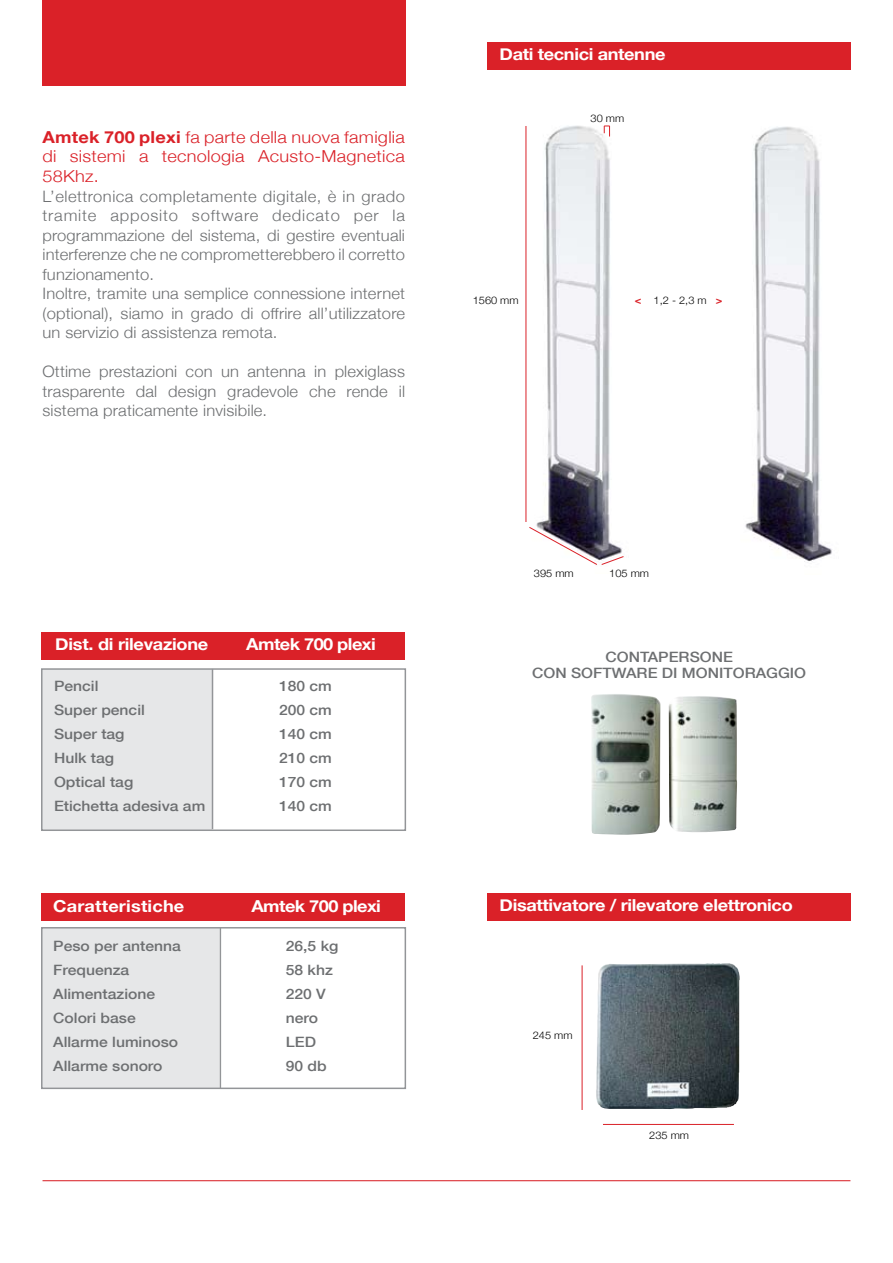
<style>
.page{position:relative;width:893px;height:1263px;background:#fff}
.page>*{position:absolute;margin:0;border:0;box-sizing:border-box;transform-origin:0 0}
.t1{font:700 16.5px "Helvetica Neue";letter-spacing:-.02em;color:#fff;scale:1.1 1}
.t2{font:300 16.5px/19.8px "Helvetica Neue";letter-spacing:.015em;color:#da2128;text-align:justify;scale:1.1 1}
.t3{font:700 16.5px "Helvetica Neue";letter-spacing:.01em;color:#fff;scale:1.1 1}
.t4{font:300 15.75px/19.5px "Helvetica Neue";letter-spacing:.01em;color:#6d6f71;scale:1.05 1}
.t5{font:500 14.25px "Helvetica Neue";color:#6d6f71;scale:1.1 1}
.t6{font:300 10.5px "Helvetica Neue";color:#000;scale:1.05 1}
.s1{font-weight:700}
.s2{font-weight:700;color:#da2128}
</style>
<div class="page">
<div style="left:41px;top:927px;width:178px;height:162px;background:#e6e7e8"></div>
<div style="left:41px;top:927px;width:365px;height:162px;border:2px solid #939598"></div>
<hr style="left:220px;top:928px;width:1px;height:161px;background:#939598">
<div style="left:41px;top:669px;width:170px;height:161px;background:#e6e7e8"></div>
<div style="left:41px;top:668px;width:365px;height:163px;border:2px solid #939598"></div>
<hr style="left:212px;top:669px;width:1px;height:160px;background:#939598">
<img style="left:536px;top:125px;width:75px;height:401px">
<div style="left:41px;top:632px;width:364px;height:28px;background:#da2128"></div>
<div style="left:43px;top:0;width:363px;height:85px;background:#da2128"></div>
<hr style="left:43px;top:1180px;width:807px;height:1px;background:#d71920">
<div style="left:41px;top:893px;width:364px;height:27px;background:#da2128"></div>
<hr style="left:526px;top:126px;width:1px;height:396px;background:#da2128">
<div style="left:487px;top:43px;width:363px;height:27px;background:#da2128"></div>
<svg style="left:529px;top:526px;width:95px;height:39px"></svg>
<div style="left:487px;top:893px;width:363px;height:27px;background:#da2128"></div>
<img style="left:591px;top:694px;width:146px;height:141px">
<img style="left:596px;top:963px;width:144px;height:146px">
<hr style="left:582px;top:965px;width:1px;height:145px;background:#da2128">
<hr style="left:603px;top:1124px;width:131px;height:1px;background:#da2128">
<svg style="left:604px;top:126px;width:6px;height:10px"></svg>
<img style="left:745px;top:126px;width:87px;height:437px">
<p class="t2" style="left:43px;top:126px;width:331px"><span class="s1">Amtek 700 plexi</span> fa parte della nuova famiglia di sistemi a tecnologia Acusto-Magnetica 58Khz.</p>
<p class="t4" style="left:43px;top:186px;width:347px">L’elettronica completamente digitale, è in grado tramite apposito software dedicato per la programmazione del sistema, di gestire eventuali interferenze che ne comprometterebbero il corretto funzionamento.<br>Inoltre, tramite una semplice connessione internet (optional), siamo in grado di offrire all’utilizzatore un servizio di assistenza remota.</p>
<p class="t4" style="left:43px;top:361px;width:347px;text-align:justify">Ottime prestazioni con un antenna in plexiglass trasparente dal design gradevole che rende il sistema praticamente invisibile.</p>
<p class="t1" style="left:55px;top:634px;width:141px">Dist. di rilevazione</p>
<p class="t1" style="left:246px;top:634px;width:119px">Amtek 700 plexi</p>
<p class="t5" style="left:54px;top:677px;width:42px">Pencil</p>
<p class="t5" style="left:279px;top:677px;width:50px">180 cm</p>
<p class="t5" style="left:54px;top:701px;width:84px">Super pencil</p>
<p class="t5" style="left:279px;top:701px;width:50px">200 cm</p>
<p class="t5" style="left:54px;top:725px;width:66px">Super tag</p>
<p class="t5" style="left:279px;top:725px;width:50px">140 cm</p>
<p class="t5" style="left:54px;top:749px;width:56px">Hulk tag</p>
<p class="t5" style="left:279px;top:749px;width:50px">210 cm</p>
<p class="t5" style="left:54px;top:773px;width:74px">Optical tag</p>
<p class="t5" style="left:279px;top:773px;width:50px">170 cm</p>
<p class="t5" style="left:54px;top:797px;width:139px">Etichetta adesiva am</p>
<p class="t5" style="left:279px;top:797px;width:50px">140 cm</p>
<p class="t3" style="left:53px;top:895px;width:121px">Caratteristiche</p>
<p class="t1" style="left:251px;top:895px;width:119px">Amtek 700 plexi</p>
<p class="t5" style="left:53px;top:937px;width:117px">Peso per antenna</p>
<p class="t5" style="left:286px;top:937px;width:49px">26,5 kg</p>
<p class="t5" style="left:53px;top:961px;width:71px">Frequenza</p>
<p class="t5" style="left:286px;top:961px;width:44px">58 khz</p>
<p class="t5" style="left:53px;top:985px;width:94px">Alimentazione</p>
<p class="t5" style="left:286px;top:985px;width:38px">220 V</p>
<p class="t5" style="left:53px;top:1009px;width:76px">Colori base</p>
<p class="t5" style="left:286px;top:1009px;width:31px">nero</p>
<p class="t5" style="left:53px;top:1033px;width:115px">Allarme luminoso</p>
<p class="t5" style="left:286px;top:1033px;width:29px">LED</p>
<p class="t5" style="left:53px;top:1057px;width:101px">Allarme sonoro</p>
<p class="t5" style="left:286px;top:1057px;width:39px">90 db</p>
<p class="t1" style="left:500px;top:44px;width:152px">Dati tecnici antenne</p>
<p class="t6" style="left:473px;top:293px;width:45px">1560 mm</p>
<p class="t6" style="left:591px;top:111px;width:34px">30 mm</p>
<p class="t6" style="left:635px;top:293px;width:85px"><span class="s2">&lt;</span> 1,2 - 2,3 m <span class="s2">&gt;</span></p>
<p class="t6" style="left:534px;top:567px;width:39px">395 mm</p>
<p class="t6" style="left:609px;top:567px;width:39px">105 mm</p>
<p class="t5" style="left:605px;top:648px;width:49px">contape</p>
<p class="t5" style="left:679px;top:648px;width:49px">rsone</p>
<p class="t5" style="left:532px;top:664px;width:46px">co n sof</p>
<p class="t5" style="left:602px;top:664px;width:184px">tware di monitoraggio</p>
<p class="t1" style="left:500px;top:895px;width:268px">Disattivatore / rilevatore elettronico</p>
<p class="t6" style="left:533px;top:1029px;width:39px">245 mm</p>
<p class="t6" style="left:649px;top:1129px;width:39px">235 mm</p>
</div>
